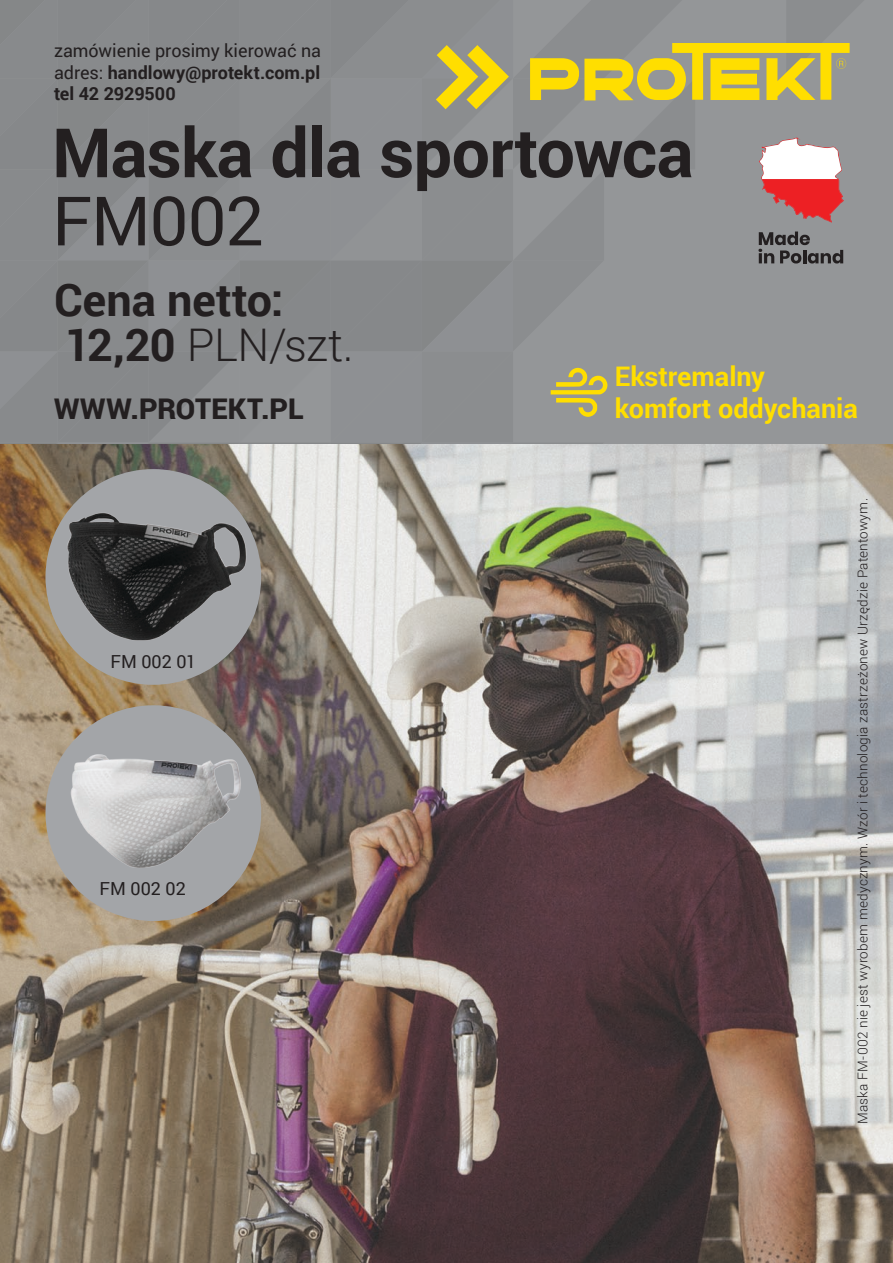
<style>
.page{position:relative;width:893px;height:1263px;background:#fff}
.page>*{position:absolute;margin:0;border:0;box-sizing:border-box;transform-origin:0 0}
.t1{font:700 68.1px "Roboto";letter-spacing:-.01em;color:#231f20}
.t2{font:68.1px "Roboto";letter-spacing:-.01em;color:#231f20}
.t3{font:700 45px/45px "Roboto";letter-spacing:-.005em;color:#231f20}
.t4{font:900 28.5px "Roboto";letter-spacing:.005em;color:#231f20}
.t5{font:700 27px "Roboto";color:#ffde00}
.t6{font:18px/21.6px "Roboto";color:#231f20}
.t7{font:700 18px "Roboto";letter-spacing:-.005em;color:#231f20}
.t8{font:300 13.5px "Roboto";letter-spacing:.015em;color:#231f20}
.s1{font-weight:700}
.s2{font-weight:300}
</style>
<div class="page">
<img style="left:0;top:443px;width:893px;height:820px">
<img style="left:45px;top:469px;width:216px;height:216px;border-radius:108px">
<img style="left:45px;top:705px;width:216px;height:216px;border-radius:108px">
<svg style="left:0;top:0;width:877px;height:444px;background:#92918c"></svg>
<p class="t6" style="left:54px;top:39px;width:269px">zamówienie prosimy kierować na adres: <span class="s1">handlowy@protekt.com.pl</span></p>
<p class="t7" style="left:54px;top:81px;width:123px">tel 42 2929500</p>
<p class="t1" style="left:52px;top:105px;width:643px">Maska dla sportowca</p>
<p class="t2" style="left:52px;top:173px;width:213px">FM002</p>
<p class="t3" style="left:54px;top:276px;width:301px">Cena netto:<br>12,20 <span class="s2">PLN/szt.</span></p>
<p class="t4" style="left:54px;top:389px;width:251px">WWW.PROTEKT.PL</p>
<p class="t6" style="left:111px;top:650px;width:87px">FM 002 01</p>
<p class="t6" style="left:100px;top:877px;width:88px">FM 002 02</p>
<p class="t5" style="left:615px;top:357px;width:152px">Ekstremalny</p>
<p class="t5" style="left:615px;top:390px;width:244px">komfort oddychania</p>
<p class="t8" style="left:853px;top:1124px;width:627px;rotate:-90deg">Maska FM-002 nie jest wyrobem medycznym. Wzór i technologia zastrzeżonew Urzędzie Patentowym.</p>
</div>
